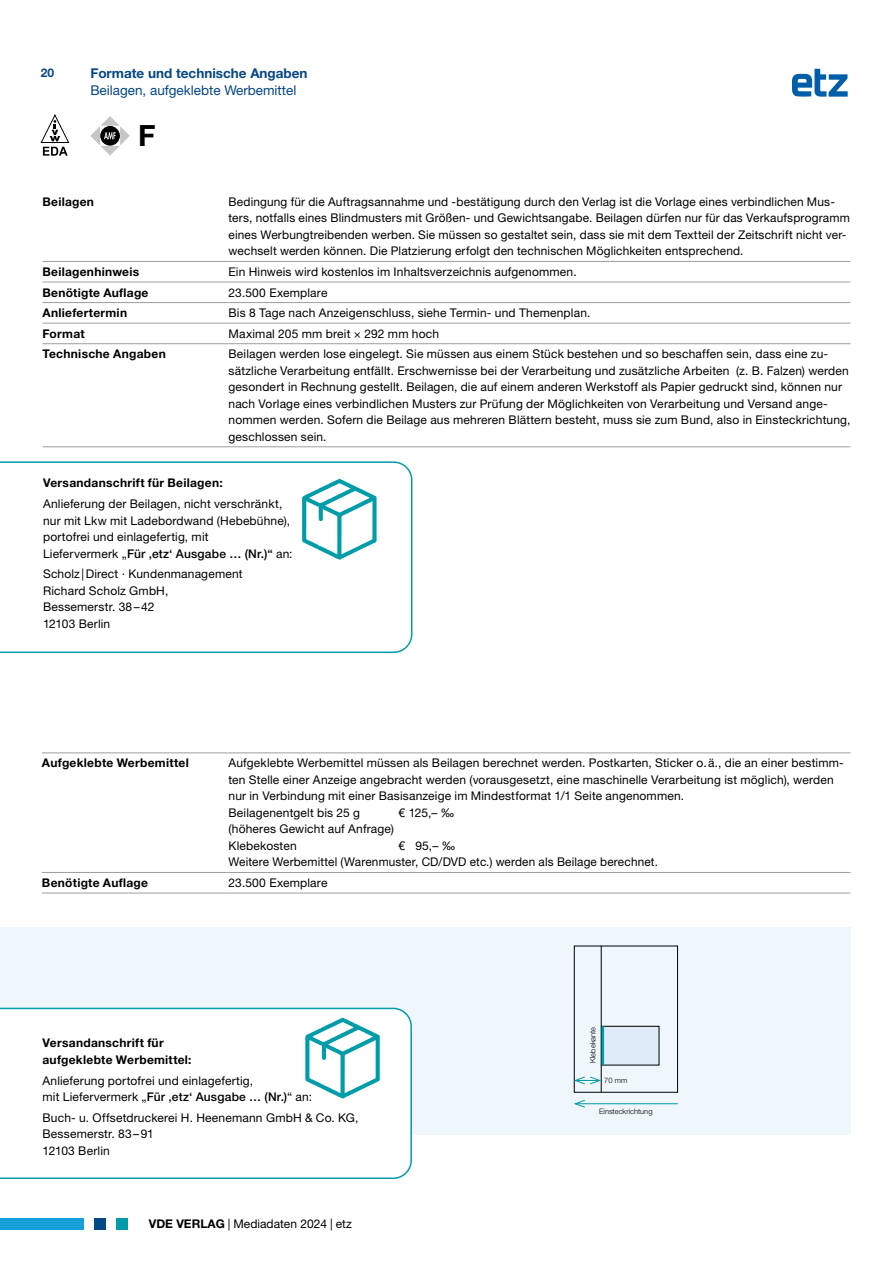
<style>
.page{position:relative;width:893px;height:1263px;background:#fff}
.page>*{position:absolute;margin:0;border:0;box-sizing:border-box;transform-origin:0 0}
.t1{font:700 29.25px "Helvetica Neue LT Std";color:#000}
.t2{font:13.5px "Helvetica Neue LT Std";color:#064787}
.t3{font:700 13.5px "Helvetica Neue LT Std";color:#064787}
.t4{font:12px/16.5px "Helvetica Neue LT Std";letter-spacing:.015em;color:#000}
.t5{font:700 12px/16.5px "Helvetica Neue LT Std";letter-spacing:.025em;color:#000}
.t6{font:700 12px "Helvetica Neue LT Std";color:#064787}
.t7{font:300 7.5px "Helvetica Neue LT Std";color:#000}
.s1{font-weight:500}
.s2{font-weight:700}
</style>
<div class="page">
<div style="left:0;top:927px;width:850px;height:208px;background:#eff6fc"></div>
<svg style="left:0;top:461px;width:413px;height:193px"></svg>
<svg style="left:302px;top:479px;width:75px;height:81px"></svg>
<div style="left:0;top:1007px;width:412px;height:172px;background:#fff"></div>
<svg style="left:305px;top:1017px;width:75px;height:81px"></svg>
<hr style="left:43px;top:282px;width:186px;height:1px;background:#9d9d9c">
<hr style="left:229px;top:282px;width:621px;height:1px;background:#9d9d9c">
<hr style="left:43px;top:302px;width:186px;height:1px;background:#9d9d9c">
<hr style="left:229px;top:302px;width:621px;height:1px;background:#9d9d9c">
<hr style="left:43px;top:323px;width:186px;height:1px;background:#9d9d9c">
<hr style="left:229px;top:323px;width:621px;height:1px;background:#9d9d9c">
<hr style="left:43px;top:343px;width:186px;height:1px;background:#9d9d9c">
<hr style="left:229px;top:343px;width:621px;height:1px;background:#9d9d9c">
<hr style="left:43px;top:446px;width:186px;height:1px;background:#9d9d9c">
<hr style="left:229px;top:446px;width:621px;height:1px;background:#9d9d9c">
<hr style="left:43px;top:261px;width:186px;height:1px;background:#9d9d9c">
<hr style="left:229px;top:261px;width:621px;height:1px;background:#9d9d9c">
<hr style="left:42px;top:753px;width:187px;height:1px;background:#9d9d9c">
<hr style="left:229px;top:753px;width:621px;height:1px;background:#9d9d9c">
<hr style="left:42px;top:872px;width:187px;height:1px;background:#9d9d9c">
<hr style="left:229px;top:872px;width:621px;height:1px;background:#9d9d9c">
<hr style="left:42px;top:893px;width:187px;height:1px;background:#9d9d9c">
<hr style="left:229px;top:893px;width:621px;height:1px;background:#9d9d9c">
<div style="left:574px;top:946px;width:104px;height:146px;border:1px solid #000"></div>
<hr style="left:601px;top:946px;width:1px;height:146px;background:#000">
<div style="left:601px;top:1026px;width:58px;height:39px;background:#dfebf9"></div>
<div style="left:601px;top:1026px;width:58px;height:39px;border:1px solid #000"></div>
<hr style="left:601px;top:1026px;width:3px;height:39px;background:#009da8">
<svg style="left:573px;top:1076px;width:29px;height:9px"></svg>
<hr style="left:575px;top:1103px;width:103px;height:1px;background:#009da8">
<svg style="left:574px;top:1100px;width:12px;height:8px"></svg>
<svg style="left:90px;top:116px;width:40px;height:40px"></svg>
<svg style="left:41px;top:115px;width:28px;height:41px"></svg>
<svg style="left:792px;top:69px;width:56px;height:27px"></svg>
<div style="left:0;top:1217px;width:84px;height:12px;background:#169fdb"></div>
<div style="left:94px;top:1217px;width:12px;height:12px;background:#064787"></div>
<div style="left:116px;top:1217px;width:12px;height:12px;background:#009da8"></div>
<p class="t6" style="left:41px;top:66px;width:15px">20</p>
<p class="t3" style="left:90px;top:65px;width:219px">Formate und technische Angaben</p>
<p class="t2" style="left:90px;top:82px;width:208px">Beilagen, aufgeklebte Werbemittel</p>
<h1 class="t1" style="left:138px;top:118px;width:19px">F</h1>
<p class="t5" style="left:43px;top:193px;width:53px">Beilagen</p>
<p class="t4" style="left:229px;top:193px;width:623px">Bedingung für die Auftragsannahme und -bestätigung durch den Verlag ist die Vorlage eines verbindlichen Mus&shy;ters, notfalls eines Blindmusters mit Größen- und Gewichtsangabe. Beilagen dürfen nur für das Verkaufsprogramm eines Werbungtreibenden werben. Sie müssen so gestaltet sein, dass sie mit dem Textteil der Zeitschrift nicht ver&shy;wechselt werden können. Die Platzierung erfolgt den technischen Möglichkeiten entsprechend.</p>
<p class="t5" style="left:43px;top:263px;width:98px">Beilagenhinweis</p>
<p class="t4" style="left:229px;top:263px;width:350px">Ein Hinweis wird kostenlos im Inhaltsverzeichnis aufgenommen.</p>
<p class="t5" style="left:43px;top:284px;width:108px">Benötigte Auflage</p>
<p class="t4" style="left:229px;top:284px;width:100px">23.500 Exemplare</p>
<p class="t5" style="left:43px;top:304px;width:86px">Anliefertermin</p>
<p class="t4" style="left:229px;top:304px;width:363px">Bis 8 Tage nach Anzeigenschluss, siehe Termin- und Themenplan.</p>
<p class="t5" style="left:43px;top:325px;width:44px">Format</p>
<p class="t4" style="left:229px;top:325px;width:212px">Maximal 205 mm breit × 292 mm hoch</p>
<p class="t5" style="left:43px;top:345px;width:125px">Technische Angaben</p>
<p class="t4" style="left:229px;top:346px;width:623px">Beilagen werden lose eingelegt. Sie müssen aus einem Stück bestehen und so beschaffen sein, dass eine zu&shy;sätzliche Verarbeitung entfällt. Erschwernisse bei der Verarbeitung und zusätzliche Arbeiten (z. B. Falzen) werden gesondert in Rechnung gestellt. Beilagen, die auf einem anderen Werkstoff als Papier gedruckt sind, können nur nach Vorlage eines verbindlichen Musters zur Prüfung der Möglichkeiten von Verarbeitung und Versand ange&shy;nommen werden. Sofern die Beilage aus mehreren Blättern besteht, muss sie zum Bund, also in Einsteckrichtung, geschlossen sein.</p>
<p class="t5" style="left:43px;top:474px;width:181px">Versandanschrift für Beilagen:</p>
<p class="t4" style="left:43px;top:495px;width:251px">Anlieferung der Beilagen, nicht verschränkt, nur mit Lkw mit Ladebordwand (Hebebühne), portofrei und einlagefertig, mit<br>Liefervermerk „<span class="s1">Für ‚etz‘ Ausgabe … (Nr.)“</span> an:</p>
<p class="t4" style="left:43px;top:566px;width:201px">Scholz |Direct · Kundenmanagement<br>Richard Scholz GmbH,<br>Bessemerstr. 38–42<br>12103 Berlin</p>
<p class="t5" style="left:42px;top:755px;width:148px">Aufgeklebte Werbemittel</p>
<p class="t4" style="left:229px;top:755px;width:617px">Aufgeklebte Werbemittel müssen als Beilagen berechnet werden. Postkarten, Sticker o.ä., die an einer bestimm&shy;ten Stelle einer Anzeige angebracht werden (vorausgesetzt, eine maschinelle Verarbeitung ist möglich), werden nur in Verbindung mit einer Basisanzeige im Mindestformat 1/1 Seite angenommen.<br>Beilagenentgelt bis 25 g</p>
<p class="t4" style="left:399px;top:804px;width:58px">€ 125,– ‰</p>
<p class="t4" style="left:229px;top:821px;width:167px">(höheres Gewicht auf Anfrage)<br>Klebekosten</p>
<p class="t4" style="left:229px;top:837px;width:431px;text-indent:170px">€ 95,– ‰<br>Weitere Werbemittel (Warenmuster, CD/DVD etc.) werden als Beilage berechnet.</p>
<p class="t5" style="left:42px;top:874px;width:108px">Benötigte Auflage</p>
<p class="t4" style="left:229px;top:874px;width:100px">23.500 Exemplare</p>
<p class="t5" style="left:43px;top:1034px;width:151px">Versandanschrift für aufgeklebte Werbemittel:</p>
<p class="t4" style="left:43px;top:1072px;width:271px">Anlieferung portofrei und einlagefertig,<br>mit Liefervermerk „<span class="s1">Für ‚etz‘ Ausgabe … (Nr.)</span>“ an:</p>
<p class="t4" style="left:43px;top:1109px;width:318px">Buch- u. Offsetdruckerei H. Heenemann GmbH &amp; Co. KG,<br>Bessemerstr. 83–91<br>12103 Berlin</p>
<p class="t4" style="left:149px;top:1215px;width:204px"><span class="s2">VDE VERLAG</span> | Mediadaten 2024 | etz</p>
<p class="t7" style="left:588px;top:1063px;width:38px;rotate:-90deg">Klebekante</p>
<p class="t7" style="left:604px;top:1076px;width:24px">70 mm</p>
<p class="t7" style="left:599px;top:1106px;width:55px">Einsteckrichtung</p>
</div>
